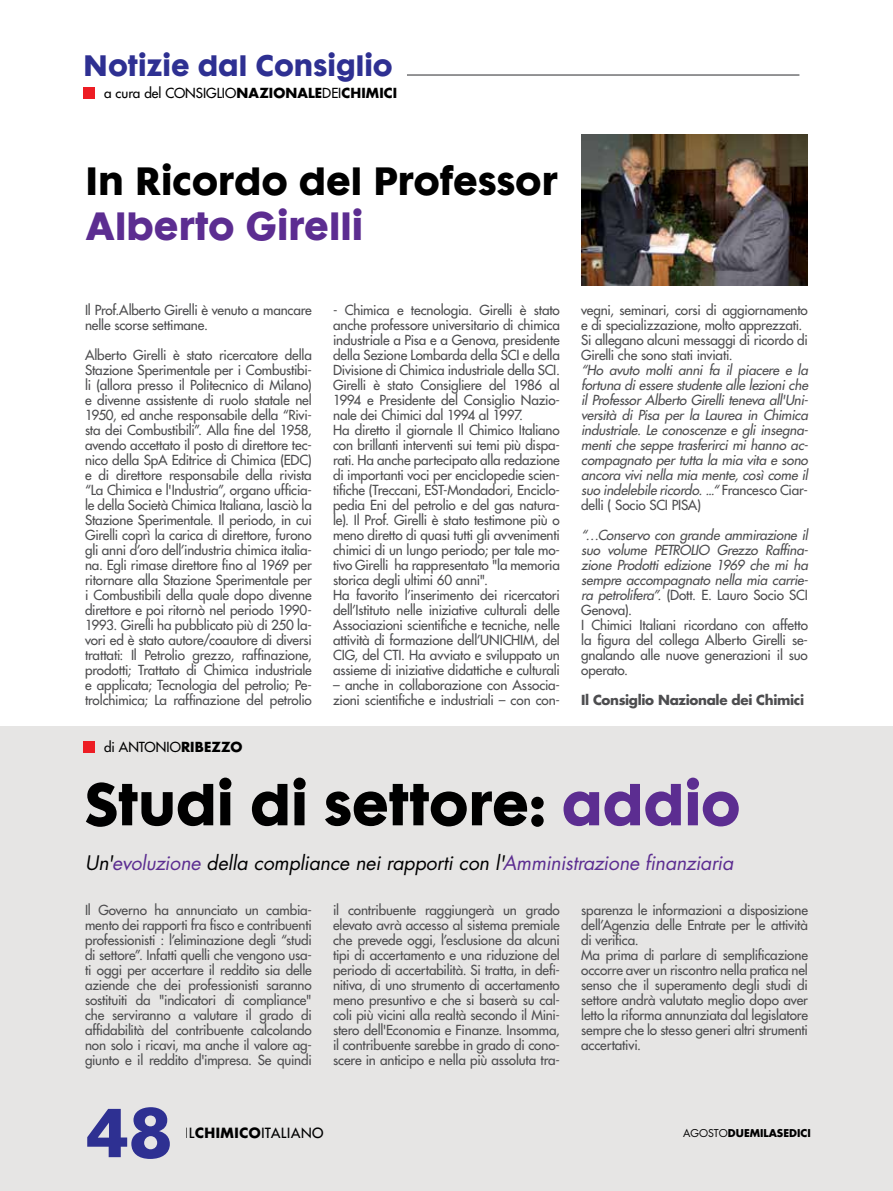
<style>
.page{position:relative;width:893px;height:1191px;background:#fff}
.page>*{position:absolute;margin:0;border:0;box-sizing:border-box;transform-origin:0 0}
.t1{font:63px "Cg Futura Maxi Bd";color:#2e3092}
.t2{font:54px "Cg Futura Maxi Bd";color:#000}
.t3{font:36px "Cg Futura Maxi Bd";color:#000}
.t4{font:36px "Cg Futura Maxi Bd";color:#5c2d91}
.t5{font:27px "Cg Futura Maxi Bd";color:#2e3092}
.t6{font:italic 19.5px "Futura Std";letter-spacing:-.01em;color:#5c2d91}
.t7{font:500 13.5px/15px "Futura Std";letter-spacing:-.01em;color:#4d4d4f}
.t8{font:italic 500 13.5px/15px "Futura Std";letter-spacing:-.01em;color:#4d4d4f;text-align:justify}
.t9{font:500 13.5px "Futura Std";color:#000}
.t10{font:700 13.5px "Futura Std";letter-spacing:-.025em;color:#4d4d4f}
.t11{font:13.5px "Cg Futura Maxi Bk";color:#000}
.t12{font:700 10.5px "Futura Std";color:#000}
.s1{font-weight:700}
.s2{font-style:normal}
.s3{color:#5c2d91}
.s4{color:#000}
.s5{font-family:"Cg Futura Maxi Bd"}
.s6{font-weight:400}
</style>
<div class="page">
<div style="left:0;top:726px;width:893px;height:465px;background:#e6e5e4"></div>
<div style="left:83px;top:87px;width:11px;height:11px;background:#ed1d24"></div>
<hr style="left:407px;top:74px;width:392px;height:2px;background:#58595b">
<img style="left:581px;top:134px;width:227px;height:151px">
<div style="left:83px;top:741px;width:11px;height:11px;background:#ed1d24"></div>
<h3 class="t5" style="left:83px;top:48px;width:311px">Notizie dal Consiglio</h3>
<p class="t9" style="left:104px;top:85px;width:295px">a cura del CONSIGLIO<span class="s1">NAZIONALE</span>DEI<span class="s1">CHIMICI</span></p>
<h3 class="t3" style="left:85px;top:158px;width:474px">In Ricordo del Professor</h3>
<h3 class="t4" style="left:85px;top:203px;width:280px">Alberto Girelli</h3>
<p class="t7" style="left:85px;top:303px;width:228px">Il Prof.Alberto Girelli è venuto a mancare nelle scorse settimane.</p>
<p class="t7" style="left:85px;top:348px;width:228px;text-align:justify">Alberto Girelli è stato ricercatore della Stazione Sperimentale per i Combustibi&shy;li (allora presso il Politecnico di Milano) e divenne assistente di ruolo statale nel 1950, ed anche responsabile della “Rivi&shy;sta dei Combustibili”. Alla fine del 1958, avendo accettato il posto di direttore tec&shy;nico della SpA Editrice di Chimica (EDC) e di direttore responsabile della rivista “La Chimica e l'Industria”, organo ufficia&shy;le della Società Chimica Italiana, lasciò la Stazione Sperimentale. Il periodo, in cui Girelli coprì la carica di direttore, furono gli anni d’oro dell’industria chimica italia&shy;na. Egli rimase direttore fino al 1969 per ritornare alla Stazione Sperimentale per i Combustibili della quale dopo divenne direttore e poi ritornò nel periodo 1990- 1993. Girelli ha pubblicato più di 250 la&shy;vori ed è stato autore/coautore di diversi trattati: Il Petrolio grezzo, raffinazione, prodotti; Trattato di Chimica industriale e applicata; Tecnologia del petrolio; Pe&shy;trolchimica; La raffinazione del petrolio</p>
<p class="t9" style="left:104px;top:739px;width:140px">di ANTONIO<span class="s1">RIBEZZO</span></p>
<p class="t7" style="left:333px;top:303px;width:228px">- Chimica e tecnologia. Girelli è stato anche professore universitario di chimica industriale a Pisa e a Genova, presidente della Sezione Lombarda della SCI e della Divisione di Chimica industriale della SCI.<br>Girelli è stato Consigliere del 1986 al 1994 e Presidente del Consiglio Nazio&shy;nale dei Chimici dal 1994 al 1997.<br>Ha diretto il giornale Il Chimico Italiano con brillanti interventi sui temi più dispa&shy;rati. Ha anche partecipato alla redazione di importanti voci per enciclopedie scien&shy;tifiche (Treccani, EST-Mondadori, Enciclo&shy;pedia Eni del petrolio e del gas natura&shy;le). Il Prof. Girelli è stato testimone più o meno diretto di quasi tutti gli avvenimenti chimici di un lungo periodo; per tale mo&shy;tivo Girelli ha rappresentato "la memoria storica degli ultimi 60 anni".<br>Ha favorito l’inserimento dei ricercatori dell’Istituto nelle iniziative culturali delle Associazioni scientifiche e tecniche, nelle attività di formazione dell’UNICHIM, del CIG, del CTI. Ha avviato e sviluppato un assieme di iniziative didattiche e culturali</p>
<p class="t7" style="left:333px;top:678px;width:228px">– anche in collaborazione con Associa&shy;zioni scientifiche e industriali – con con-</p>
<p class="t7" style="left:581px;top:303px;width:228px">vegni, seminari, corsi di aggiornamento e di specializzazione, molto apprezzati.<br>Si allegano alcuni messaggi di ricordo di Girelli che sono stati inviati.</p>
<p class="t8" style="left:581px;top:363px;width:228px">“Ho avuto molti anni fa il piacere e la fortuna di essere studente alle lezioni che il Professor Alberto Girelli teneva all'Uni&shy;versità di Pisa per la Laurea in Chimica industriale. Le conoscenze e gli insegna&shy;menti che seppe trasferirci mi hanno ac&shy;compagnato per tutta la mia vita e sono ancora vivi nella mia mente, così come il suo indelebile ricordo. ...“ <span class="s2">Francesco Ciar&shy;delli ( Socio SCI PISA)</span></p>
<p class="t8" style="left:581px;top:528px;width:228px;text-align:left">“…Conservo con grande ammirazione il suo volume PETROLIO Grezzo Raffina&shy;zione Prodotti edizione 1969 che mi ha sempre accompagnato nella mia carrie&shy;ra petrolifera”. <span class="s2">(Dott. E. Lauro Socio SCI Genova).<br>I Chimici Italiani ricordano con affetto la figura del collega Alberto Girelli se&shy;gnalando alle nuove generazioni il suo operato.</span></p>
<p class="t10" style="left:581px;top:691px;width:224px">Il Consiglio Nazionale dei Chimici</p>
<h2 class="t2" style="left:85px;top:769px;width:657px">Studi di settore: <span class="s3">addio</span></h2>
<h3 class="t6" style="left:85px;top:850px;width:650px"><span class="s4">Un'</span>evoluzione <span class="s4">della compliance nei rapporti con l'</span>Amministrazione finanziaria</h3>
<p class="t7" style="left:85px;top:903px;width:228px;text-align:justify">Il Governo ha annunciato un cambia&shy;mento dei rapporti fra fisco e contribuenti professionisti : l’eliminazione degli “studi di settore”. Infatti quelli che vengono usa&shy;ti oggi per accertare il reddito sia delle aziende che dei professionisti saranno sostituiti da "indicatori di compliance" che serviranno a valutare il grado di affidabilità del contribuente calcolando non solo i ricavi, ma anche il valore ag&shy;giunto e il reddito d'impresa. Se quindi</p>
<p class="t7" style="left:333px;top:903px;width:228px;text-align:justify">il contribuente raggiungerà un grado elevato avrà accesso al sistema premiale che prevede oggi, l’esclusione da alcuni tipi di accertamento e una riduzione del periodo di accertabilità. Si tratta, in defi&shy;nitiva, di uno strumento di accertamento meno presuntivo e che si baserà su cal&shy;coli più vicini alla realtà secondo il Mini&shy;stero dell'Economia e Finanze. Insomma, il contribuente sarebbe in grado di cono&shy;scere in anticipo e nella più assoluta tra-</p>
<p class="t7" style="left:581px;top:903px;width:228px">sparenza le informazioni a disposizione dell’Agenzia delle Entrate per le attività di verifica.<br>Ma prima di parlare di semplificazione occorre aver un riscontro nella pratica nel senso che il superamento degli studi di settore andrà valutato meglio dopo aver letto la riforma annunziata dal legislatore sempre che lo stesso generi altri strumenti accertativi.</p>
<h1 class="t1" style="left:85px;top:1092px;width:88px">48</h1>
<p class="t11" style="left:185px;top:1125px;width:141px">IL<span class="s5">CHIMICO</span>ITALIANO</p>
<p class="t12" style="left:683px;top:1126px;width:129px"><span class="s6">AGOSTO</span>DUEMILASEDICI</p>
</div>
